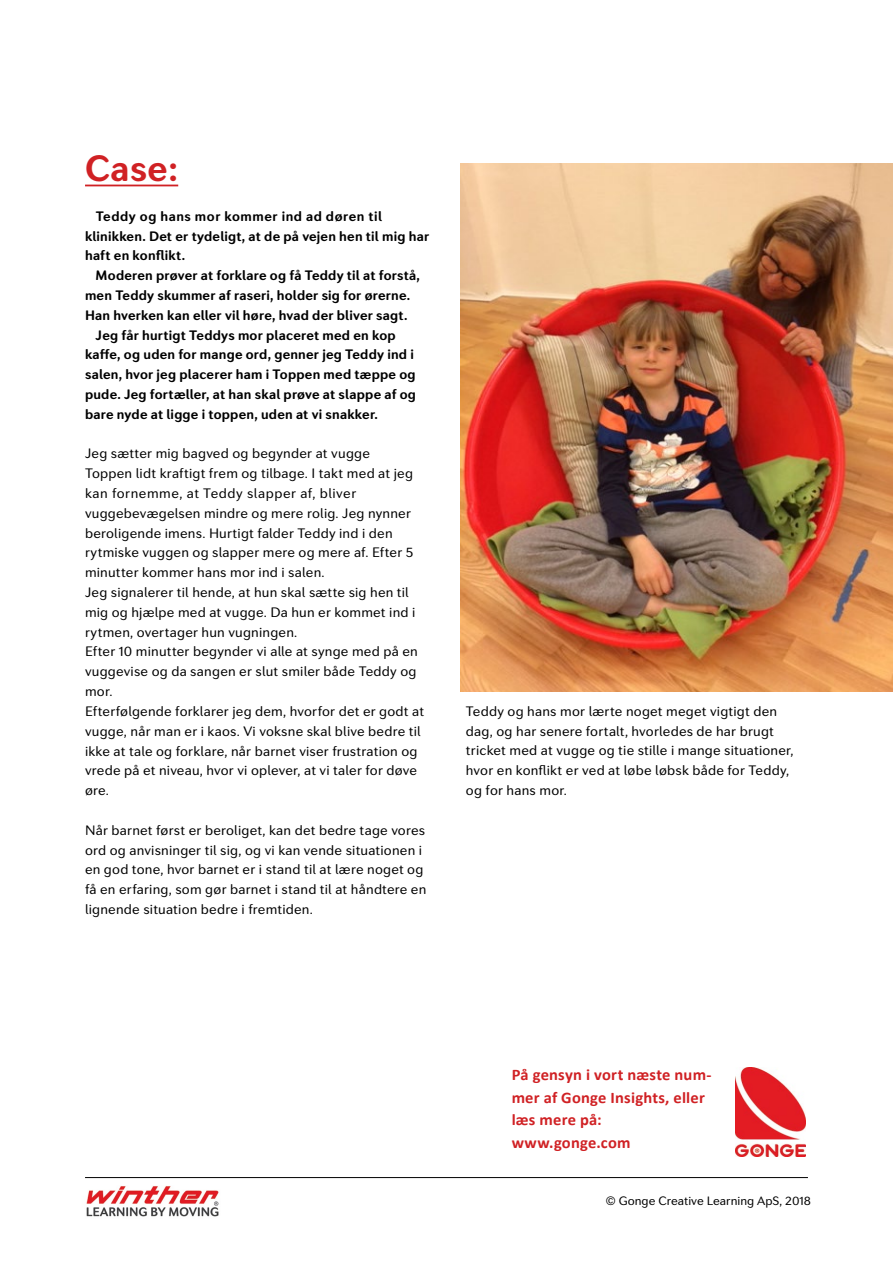
<style>
.page{position:relative;width:893px;height:1263px;background:#fff}
.page>*{position:absolute;margin:0;border:0;box-sizing:border-box;transform-origin:0 0}
.t1{font:700 36px "Seconda Soft";color:#d02124}
.t2{font:700 16.2px/22.5px "Calibri";letter-spacing:.01em;color:#d02124}
.t3{font:13.5px/19.8px "Seconda Soft";letter-spacing:.015em;color:#000}
.t4{font:700 13.5px/19.8px "Seconda Soft";letter-spacing:.015em;color:#000}
.t5{font:12px "Seconda Soft";color:#000}
</style>
<div class="page">
<hr style="left:85px;top:185px;width:93px;height:1px;background:#d02124">
<img style="left:86px;top:1186px;width:133px;height:31px">
<hr style="left:85px;top:1177px;width:723px;height:1px;background:#000">
<img style="left:736px;top:1068px;width:70px;height:89px">
<img style="left:460px;top:163px;width:433px;height:529px">
<h1 class="t1" style="left:85px;top:146px;width:95px">Case:</h1>
<p class="t4" style="left:85px;top:206px;width:346px;text-indent:11px">Teddy og hans mor kommer ind ad døren til klinikken. Det er tydeligt, at de på vejen hen til mig har haft en konflikt.</p>
<p class="t4" style="left:96px;top:266px;width:326px">Moderen prøver at forklare og få Teddy til at forstå,</p>
<p class="t4" style="left:85px;top:286px;width:327px">men Teddy skummer af raseri, holder sig for ørerne.</p>
<p class="t4" style="left:85px;top:305px;width:324px">Han hverken kan eller vil høre, hvad der bliver sagt.</p>
<p class="t4" style="left:96px;top:325px;width:302px">Jeg får hurtigt Teddys mor placeret med en kop</p>
<p class="t4" style="left:85px;top:345px;width:330px">kaffe, og uden for mange ord, genner jeg Teddy ind i</p>
<p class="t4" style="left:85px;top:365px;width:332px">salen, hvor jeg placerer ham i Toppen med tæppe og</p>
<p class="t4" style="left:85px;top:385px;width:332px">pude. Jeg fortæller, at han skal prøve at slappe af og</p>
<p class="t4" style="left:85px;top:404px;width:294px">bare nyde at ligge i toppen, uden at vi snakker.</p>
<p class="t3" style="left:85px;top:444px;width:341px">Jeg sætter mig bagved og begynder at vugge<br>Toppen lidt kraftigt frem og tilbage. I takt med at jeg kan fornemme, at Teddy slapper af, bliver vuggebevægelsen mindre og mere rolig. Jeg nynner beroligende imens. Hurtigt falder Teddy ind i den rytmiske vuggen og slapper mere og mere af. Efter 5 minutter kommer hans mor ind i salen.<br>Jeg signalerer til hende, at hun skal sætte sig hen til mig og hjælpe med at vugge. Da hun er kommet ind i rytmen, overtager hun vugningen.<br>Efter 10 minutter begynder vi alle at synge med på en vuggevise og da sangen er slut smiler både Teddy og mor.<br>Efterfølgende forklarer jeg dem, hvorfor det er godt at vugge, når man er i kaos. Vi voksne skal blive bedre til ikke at tale og forklare, når barnet viser frustration og vrede på et niveau, hvor vi oplever, at vi taler for døve øre.</p>
<p class="t3" style="left:85px;top:820px;width:343px">Når barnet først er beroliget, kan det bedre tage vores ord og anvisninger til sig, og vi kan vende situationen i en god tone, hvor barnet er i stand til at lære noget og få en erfaring, som gør barnet i stand til at håndtere en lignende situation bedre i fremtiden.</p>
<p class="t3" style="left:466px;top:701px;width:329px">Teddy og hans mor lærte noget meget vigtigt den dag, og har senere fortalt, hvorledes de har brugt tricket med at vugge og tie stille i mange situationer, hvor en konflikt er ved at løbe løbsk både for Teddy, og for hans mor.</p>
<p class="t2" style="left:512px;top:1063px;width:201px">På gensyn i vort næste num&shy;mer af Gonge Insights, eller læs mere på: www.gonge.com</p>
<p class="t5" style="left:606px;top:1194px;width:207px">© Gonge Creative Learning ApS, 2018</p>
</div>
